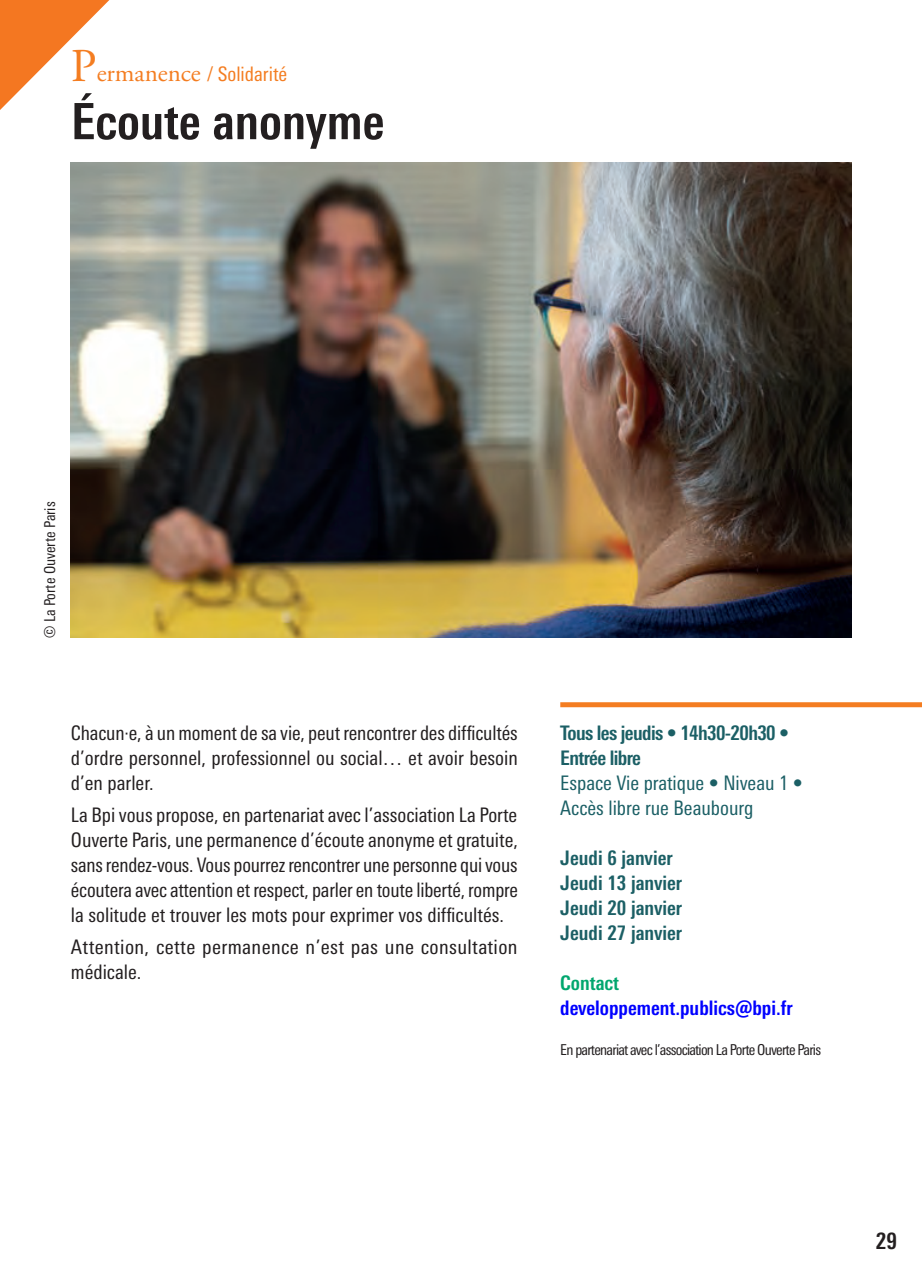
<style>
.page{position:relative;width:922px;height:1276px;background:#fff}
.page>*{position:absolute;margin:0;border:0;box-sizing:border-box;transform-origin:0 0}
.t1{font:700 condensed 50px "Univers Next Pro";color:#231f20}
.t2{font:700 condensed 22.5px "Univers Next Pro";color:#231f20}
.t3{font:condensed 20px/25px "Univers Next Pro";color:#231f20;text-align:justify}
.t4{font:700 condensed 20px "Univers Next Pro";color:#1b5f65}
.t5{font:condensed 20px "Univers Next Pro";color:#1b5f65}
.t6{font:700 condensed 20px "Univers Next Pro";letter-spacing:-.03em;color:#1b5f65}
.t7{font:700 condensed 20px "Univers Next Pro";color:#00f}
.t8{font:condensed 20px "Univers Next Pro";color:#f47d21}
.t9{font:700 condensed 20px "Univers Next Pro";color:#00a66e}
.t10{font:condensed 15px "Univers Next Pro";letter-spacing:-.05em;color:#231f20}
.t11{font:condensed 15px "Univers Next Pro";color:#231f20}
.s1{font-family:"Adobe Garamond Pro";font-stretch:normal;font-size:47px}
.s2{font-family:"Adobe Garamond Pro";font-stretch:normal;font-size:25px}
</style>
<div class="page">
<svg style="left:0;top:0;width:110px;height:110px"></svg>
<div style="left:560px;top:702px;width:361px;height:5px;background:#f47d21"></div>
<img style="left:71px;top:162px;width:779px;height:476px">
<p class="t8" style="left:71px;top:63px;width:218px"><span class="s1">P</span><span class="s2">ermanence</span> / Solidarité</p>
<p class="t1" style="left:71px;top:92px;width:315px">Écoute anonyme</p>
<p class="t11" style="left:41px;top:638px;width:138px;rotate:-90deg">© La Porte Ouverte Paris</p>
<p class="t3" style="left:71px;top:720px;width:448px">Chacun·e, à un moment de sa vie, peut rencontrer des difficultés d’ordre personnel, professionnel ou social… et avoir besoin d’en parler.</p>
<p class="t3" style="left:71px;top:802px;width:448px">La Bpi vous propose, en partenariat avec l’association La Porte Ouverte Paris, une permanence d’écoute anonyme et gratuite, sans rendez-vous. Vous pourrez rencontrer une personne qui vous écoutera avec attention et respect, parler en toute liberté, rompre la solitude et trouver les mots pour exprimer vos difficultés.</p>
<p class="t3" style="left:71px;top:934px;width:448px">Attention, cette permanence n’est pas une consultation médicale.</p>
<p class="t6" style="left:560px;top:720px;width:230px">Tous les jeudis • 14h30-20h30 •</p>
<p class="t6" style="left:560px;top:745px;width:82px">Entrée libre</p>
<p class="t5" style="left:560px;top:771px;width:244px">Espace Vie pratique • Niveau 1 •</p>
<p class="t5" style="left:560px;top:796px;width:194px">Accès libre rue Beaubourg</p>
<p class="t4" style="left:560px;top:845px;width:114px">Jeudi 6 janvier</p>
<p class="t4" style="left:560px;top:870px;width:123px">Jeudi 13 janvier</p>
<p class="t4" style="left:560px;top:895px;width:123px">Jeudi 20 janvier</p>
<p class="t4" style="left:560px;top:920px;width:123px">Jeudi 27 janvier</p>
<p class="t9" style="left:560px;top:970px;width:60px">Contact</p>
<p class="t7" style="left:560px;top:995px;width:234px">developpement.publics@bpi.fr</p>
<p class="t10" style="left:560px;top:1040px;width:262px">En partenariat avec l’association La Porte Ouverte Paris</p>
<p class="t2" style="left:875px;top:1227px;width:23px">29</p>
</div>
